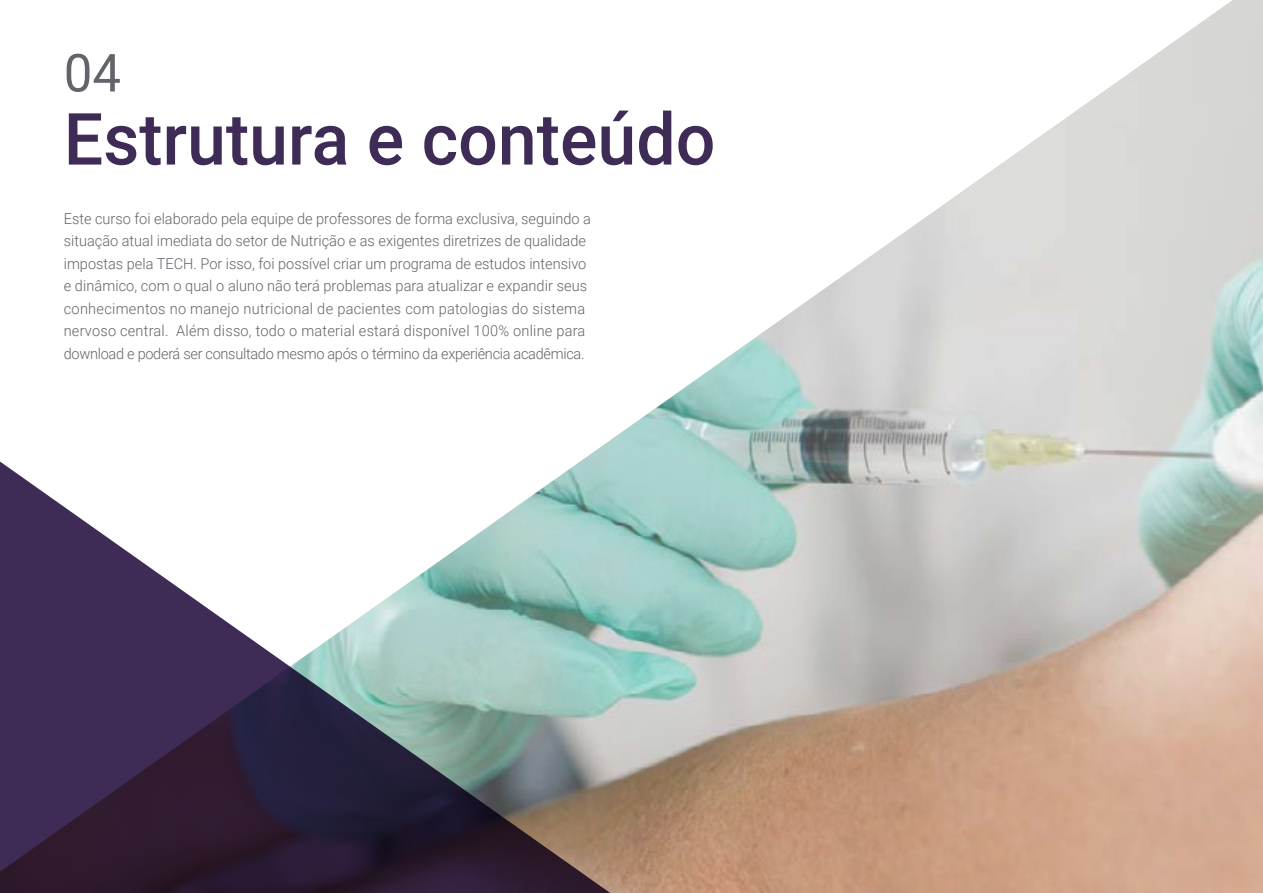
<style>
.page{position:relative;width:1263px;height:893px;background:#fff}
.page>*{position:absolute;margin:0;border:0;box-sizing:border-box;transform-origin:0 0}
.t1{font:500 72px "Roboto";color:#3e2b56}
.t2{font:52.5px "Roboto";color:#61646a}
.t3{font:300 15px/22.5px "Roboto";color:#61646a}
</style>
<div class="page">
<img style="left:602px;top:0;width:661px;height:893px">
<svg style="left:0;top:446px;width:640px;height:447px"></svg>
<h2 class="t2" style="left:64px;top:36px;width:59px">04</h2>
<h1 class="t1" style="left:64px;top:89px;width:653px">Estrutura e conteúdo</h1>
<p class="t3" style="left:64px;top:207px;width:529px">Este curso foi elaborado pela equipe de professores de forma exclusiva, seguindo a situação atual imediata do setor de Nutrição e as exigentes diretrizes de qualidade impostas pela TECH. Por isso, foi possível criar um programa de estudos intensivo e dinâmico, com o qual o aluno não terá problemas para atualizar e expandir seus conhecimentos no manejo nutricional de pacientes com patologias do sistema nervoso central. Além disso, todo o material estará disponível 100% online para download e poderá ser consultado mesmo após o término da experiência acadêmica.</p>
</div>
